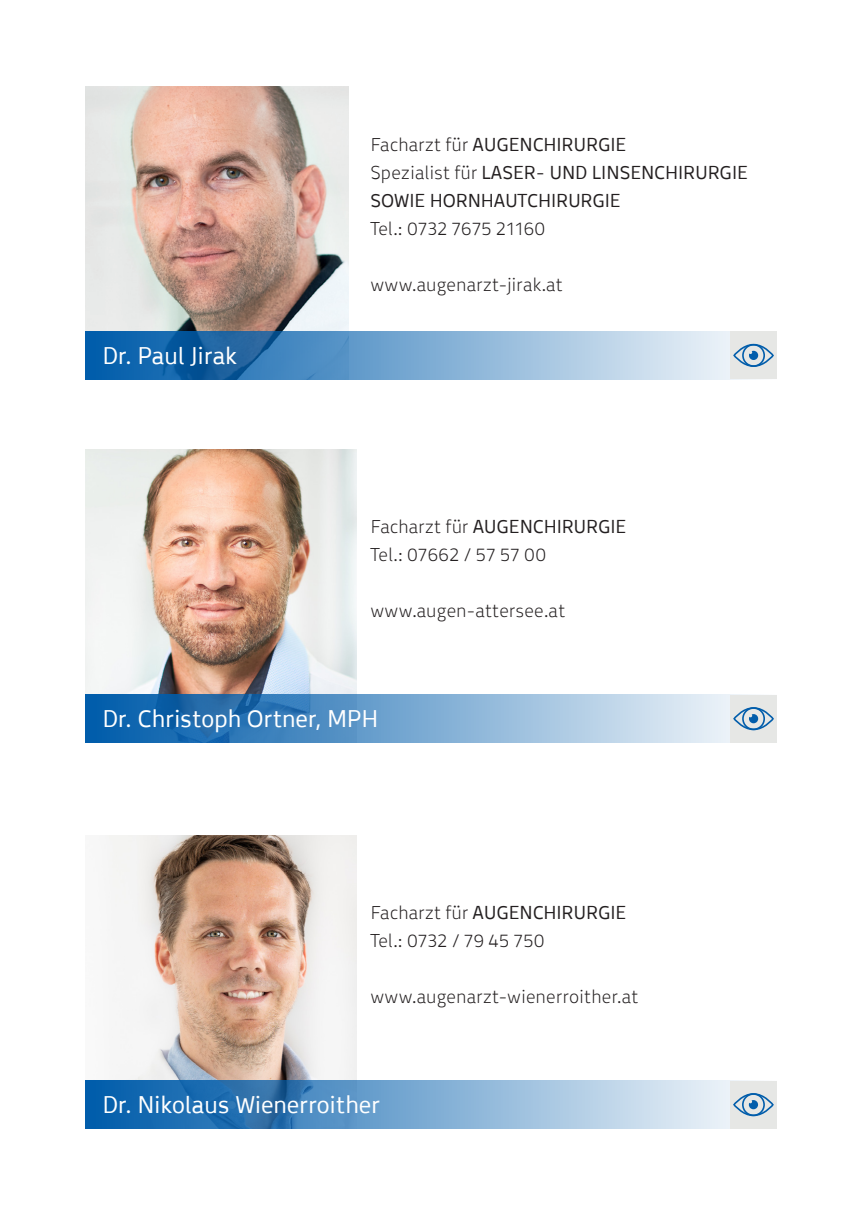
<style>
.page{position:relative;width:862px;height:1214px;background:#fff}
.page>*{position:absolute;margin:0;border:0;box-sizing:border-box;transform-origin:0 0}
.t1{font:24px "pkdregular";color:#fff}
.t2{font:18.6px/28px "pkdregular";color:#231f20}
.t3{font:18.6px "pkdlight";color:#231f20}
.s1{font-family:"pkdlight"}
</style>
<div class="page">
<img style="left:85px;top:86px;width:263px;height:245px">
<svg style="left:85px;top:331px;width:645px;height:48px;background:#70a1cc"></svg>
<img style="left:85px;top:450px;width:271px;height:244px">
<svg style="left:85px;top:694px;width:645px;height:48px;background:#71a3ce"></svg>
<div style="left:730px;top:331px;width:47px;height:48px;background:#e6e7e5"></div>
<div style="left:733px;top:344px;width:41px;height:23px;border:2px solid #015dab;border-radius:50%"></div>
<div style="left:742px;top:344px;width:23px;height:23px;border:2px solid #015dab;border-radius:50%"></div>
<svg style="left:749px;top:351px;width:9px;height:9px"></svg>
<div style="left:730px;top:694px;width:47px;height:48px;background:#e6e7e5"></div>
<div style="left:733px;top:707px;width:41px;height:23px;border:2px solid #015dab;border-radius:50%"></div>
<div style="left:742px;top:707px;width:23px;height:23px;border:2px solid #015dab;border-radius:50%"></div>
<svg style="left:749px;top:714px;width:9px;height:9px"></svg>
<img style="left:107px;top:835px;width:249px;height:245px">
<svg style="left:85px;top:1080px;width:645px;height:48px;background:#71a2cd"></svg>
<div style="left:730px;top:1080px;width:47px;height:48px;background:#e6e7e5"></div>
<div style="left:733px;top:1092px;width:40px;height:24px;border:2px solid #015dab;border-radius:50%"></div>
<div style="left:742px;top:1093px;width:23px;height:22px;border:2px solid #015dab;border-radius:50%"></div>
<svg style="left:749px;top:1100px;width:9px;height:9px"></svg>
<p class="t2" style="left:370px;top:129px;width:258px"><span class="s1">Facharzt für</span> AUGENCHIRURGIE</p>
<p class="t2" style="left:370px;top:157px;width:379px"><span class="s1">Spezialist für</span> LASER- UND LINSENCHIRURGIE<br>SOWIE HORNHAUTCHIRURGIE</p>
<p class="t3" style="left:370px;top:215px;width:177px">Tel.: 0732 7675 21160</p>
<p class="t1" style="left:102px;top:337px;width:136px">Dr. Paul Jirak</p>
<p class="t3" style="left:370px;top:271px;width:194px">www.augenarzt-jirak.at</p>
<p class="t2" style="left:370px;top:512px;width:258px"><span class="s1">Facharzt für</span> AUGENCHIRURGIE</p>
<p class="t3" style="left:370px;top:541px;width:177px">Tel.: 07662 / 57 57 00</p>
<p class="t3" style="left:370px;top:597px;width:197px">www.augen-attersee.at</p>
<p class="t1" style="left:102px;top:701px;width:277px">Dr. Christoph Ortner, MPH</p>
<p class="t2" style="left:370px;top:897px;width:258px"><span class="s1">Facharzt für</span> AUGENCHIRURGIE</p>
<p class="t3" style="left:370px;top:927px;width:176px">Tel.: 0732 / 79 45 750</p>
<p class="t3" style="left:370px;top:983px;width:270px">www.augenarzt-wienerroither.at</p>
<p class="t1" style="left:102px;top:1087px;width:279px">Dr. Nikolaus Wienerroither</p>
</div>
